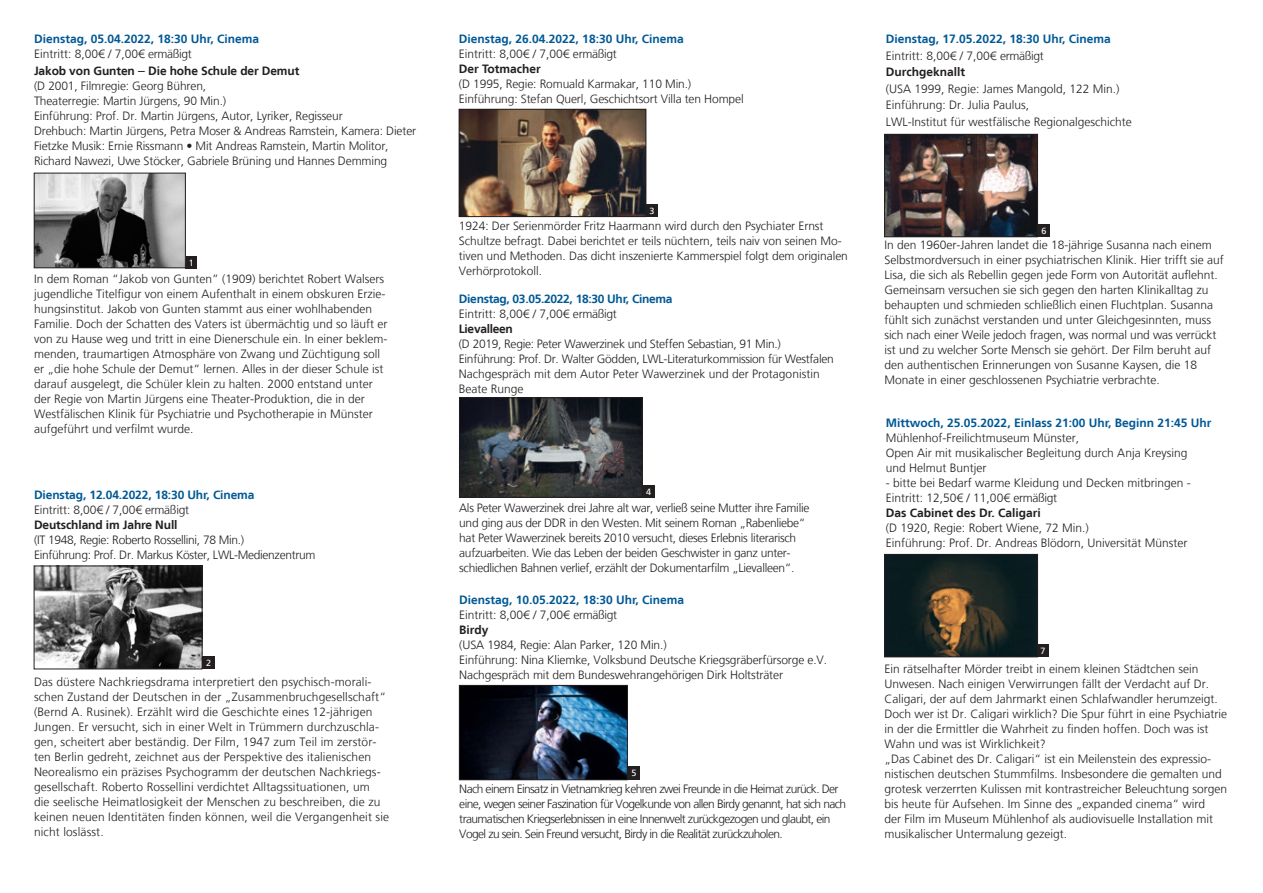
<style>
.page{position:relative;width:1263px;height:893px;background:#fff}
.page>*{position:absolute;margin:0;border:0;box-sizing:border-box;transform-origin:0 0}
.t1{font:300 12px/15px "Frutiger LT";color:#231f20}
.t2{font:300 12px/15px "Frutiger LT";letter-spacing:-.025em;color:#231f20}
.t3{font:300 12px/15px "Frutiger LT";letter-spacing:-.05em;color:#231f20}
.t4{font:700 12px "Frutiger LT";color:#005996}
.t5{font:700 12px/16.5px "Frutiger LT";letter-spacing:-.01em;color:#231f20}
.t6{font:700 12px "Frutiger LT";letter-spacing:-.025em;color:#005996}
.t7{font:9px "Frutiger LT";color:#fff}
.s1{font-weight:300}
.s2{font-weight:400;font-size:13.5px}
</style>
<div class="page">
<div style="left:185px;top:256px;width:12px;height:13px;background:#231f20"></div>
<img style="left:36px;top:175px;width:148px;height:91px">
<div style="left:34px;top:173px;width:152px;height:95px;border:1px solid #231f20"></div>
<div style="left:1037px;top:224px;width:13px;height:13px;background:#231f20"></div>
<img style="left:886px;top:136px;width:149px;height:99px">
<div style="left:884px;top:134px;width:153px;height:103px;border:1px solid #231f20"></div>
<img style="left:461px;top:400px;width:179px;height:95px">
<div style="left:459px;top:398px;width:183px;height:99px;border:1px solid #231f20"></div>
<div style="left:642px;top:485px;width:13px;height:12px;background:#231f20"></div>
<img style="left:461px;top:687px;width:164px;height:91px">
<div style="left:459px;top:685px;width:168px;height:95px;border:1px solid #231f20"></div>
<div style="left:627px;top:766px;width:13px;height:14px;background:#231f20"></div>
<img style="left:461px;top:111px;width:183px;height:104px">
<div style="left:459px;top:109px;width:187px;height:108px;border:1px solid #231f20"></div>
<div style="left:646px;top:204px;width:12px;height:13px;background:#231f20"></div>
<div style="left:1036px;top:644px;width:13px;height:13px;background:#231f20"></div>
<img style="left:886px;top:556px;width:149px;height:99px">
<div style="left:884px;top:554px;width:153px;height:103px;border:1px solid #231f20"></div>
<img style="left:36px;top:568px;width:164px;height:99px">
<div style="left:34px;top:566px;width:168px;height:103px;border:1px solid #231f20"></div>
<div style="left:202px;top:656px;width:13px;height:13px;background:#231f20"></div>
<p class="t4" style="left:34px;top:32px;width:226px">Dienstag, 05.04.2022, 18:30 Uhr, Cinema</p>
<p class="t5" style="left:34px;top:46px;width:267px"><span class="s1">Eintritt: 8,00€ / 7,00€ ermäßigt<br></span>Jakob von Gunten <span class="s2">–</span> Die hohe Schule der Demut</p>
<p class="t1" style="left:34px;top:78px;width:384px">(D 2001, Filmregie: Georg Bühren,<br>Theaterregie: Martin Jürgens, 90 Min.)<br>Einführung: Prof. Dr. Martin Jürgens, Autor, Lyriker, Regisseur<br>Drehbuch: Martin Jürgens, Petra Moser &amp; Andreas Ramstein, Kamera: Dieter Fietzke Musik: Ernie Rissmann • Mit Andreas Ramstein, Martin Molitor, Richard Nawezi, Uwe Stöcker, Gabriele Brüning und Hannes Demming</p>
<p class="t7" style="left:189px;top:258px;width:7px">1</p>
<p class="t1" style="left:34px;top:272px;width:355px">In dem Roman “Jakob von Gunten” (1909) berichtet Robert Walsers jugendliche Titelfigur von einem Aufenthalt in einem obskuren Erzie&shy;hungsinstitut. Jakob von Gunten stammt aus einer wohlhabenden Familie. Doch der Schatten des Vaters ist übermächtig und so läuft er von zu Hause weg und tritt in eine Dienerschule ein. In einer beklem&shy;menden, traumartigen Atmosphäre von Zwang und Züchtigung soll er „die hohe Schule der Demut“ lernen. Alles in der dieser Schule ist darauf ausgelegt, die Schüler klein zu halten. 2000 entstand unter der Regie von Martin Jürgens eine Theater-Produktion, die in der Westfälischen Klinik für Psychiatrie und Psychotherapie in Münster aufgeführt und verfilmt wurde.</p>
<p class="t4" style="left:34px;top:487px;width:222px">Dienstag, 12.04.2022, 18:30 Uhr, Cinema</p>
<p class="t1" style="left:34px;top:502px;width:157px">Eintritt: 8,00€ / 7,00€ ermäßigt</p>
<p class="t5" style="left:34px;top:516px;width:145px">Deutschland im Jahre Null</p>
<p class="t2" style="left:34px;top:532px;width:283px">(IT 1948, Regie: Roberto Rossellini, 78 Min.)<br>Einführung: Prof. Dr. Markus Köster, LWL-Medienzentrum</p>
<p class="t7" style="left:206px;top:658px;width:7px">2</p>
<p class="t1" style="left:34px;top:674px;width:357px">Das düstere Nachkriegsdrama interpretiert den psychisch-morali&shy;schen Zustand der Deutschen in der „Zusammenbruchgesellschaft“ (Bernd A. Rusinek). Erzählt wird die Geschichte eines 12-jährigen Jungen. Er versucht, sich in einer Welt in Trümmern durchzuschla&shy;gen, scheitert aber beständig. Der Film, 1947 zum Teil im zerstör&shy;ten Berlin gedreht, zeichnet aus der Perspektive des italienischen Neorealismo ein präzises Psychogramm der deutschen Nachkriegs&shy;gesellschaft. Roberto Rossellini verdichtet Alltagssituationen, um<br>die seelische Heimatlosigkeit der Menschen zu beschreiben, die zu keinen neuen Identitäten finden können, weil die Vergangenheit sie nicht loslässt.</p>
<p class="t4" style="left:459px;top:32px;width:226px">Dienstag, 26.04.2022, 18:30 Uhr, Cinema</p>
<p class="t1" style="left:459px;top:47px;width:159px">Eintritt: 8,00€ / 7,00€ ermäßigt</p>
<p class="t5" style="left:459px;top:61px;width:84px">Der Totmacher</p>
<p class="t1" style="left:459px;top:77px;width:286px">(D 1995, Regie: Romuald Karmakar, 110 Min.)<br>Einführung: Stefan Querl, Geschichtsort Villa ten Hompel</p>
<p class="t7" style="left:649px;top:205px;width:7px">3</p>
<p class="t1" style="left:459px;top:219px;width:391px">1924: Der Serienmörder Fritz Haarmann wird durch den Psychiater Ernst Schultze befragt. Dabei berichtet er teils nüchtern, teils naiv von seinen Mo&shy;tiven und Methoden. Das dicht inszenierte Kammerspiel folgt dem originalen Verhörprotokoll.</p>
<p class="t6" style="left:459px;top:292px;width:215px">Dienstag, 03.05.2022, 18:30 Uhr, Cinema</p>
<p class="t1" style="left:459px;top:306px;width:159px">Eintritt: 8,00€ / 7,00€ ermäßigt</p>
<p class="t5" style="left:459px;top:321px;width:55px">Lievalleen</p>
<p class="t2" style="left:459px;top:336px;width:376px">(D 2019, Regie: Peter Wawerzinek und Steffen Sebastian, 91 Min.)<br>Einführung: Prof. Dr. Walter Gödden, LWL-Literaturkommission für Westfalen Nachgespräch mit dem Autor Peter Wawerzinek und der Protagonistin Beate Runge</p>
<p class="t7" style="left:646px;top:486px;width:7px">4</p>
<p class="t2" style="left:459px;top:500px;width:352px">Als Peter Wawerzinek drei Jahre alt war, verließ seine Mutter ihre Familie und ging aus der DDR in den Westen. Mit seinem Roman „Rabenliebe“ hat Peter Wawerzinek bereits 2010 versucht, dieses Erlebnis literarisch aufzuarbeiten. Wie das Leben der beiden Geschwister in ganz unter&shy;schiedlichen Bahnen verlief, erzählt der Dokumentarfilm „Lievalleen“.</p>
<p class="t4" style="left:459px;top:593px;width:226px">Dienstag, 10.05.2022, 18:30 Uhr, Cinema</p>
<p class="t1" style="left:459px;top:607px;width:159px">Eintritt: 8,00€ / 7,00€ ermäßigt</p>
<p class="t5" style="left:459px;top:622px;width:31px">Birdy</p>
<p class="t1" style="left:459px;top:637px;width:369px">(USA 1984, Regie: Alan Parker, 120 Min.)<br>Einführung: Nina Kliemke, Volksbund Deutsche Kriegsgräberfürsorge e.V.<br>Nachgespräch mit dem Bundeswehrangehörigen Dirk Holtsträter</p>
<p class="t7" style="left:631px;top:768px;width:7px">5</p>
<p class="t3" style="left:459px;top:781px;width:388px">Nach einem Einsatz in Vietnamkrieg kehren zwei Freunde in die Heimat zurück. Der eine, wegen seiner Faszination für Vogelkunde von allen Birdy genannt, hat sich nach traumatischen Kriegserlebnissen in eine Innenwelt zurückgezogen und glaubt, ein Vogel zu sein. Sein Freund versucht, Birdy in die Realität zurückzuholen.</p>
<p class="t4" style="left:886px;top:32px;width:226px">Dienstag, 17.05.2022, 18:30 Uhr, Cinema</p>
<p class="t1" style="left:886px;top:48px;width:159px">Eintritt: 8,00€ / 7,00€ ermäßigt</p>
<p class="t5" style="left:886px;top:64px;width:81px">Durchgeknallt</p>
<p class="t1" style="left:886px;top:80px;width:247px;line-height:16.5px">(USA 1999, Regie: James Mangold, 122 Min.)<br>Einführung: Dr. Julia Paulus,<br>LWL-Institut für westfälische Regionalgeschichte</p>
<p class="t7" style="left:1041px;top:225px;width:7px">6</p>
<p class="t1" style="left:884px;top:238px;width:341px">In den 1960er-Jahren landet die 18-jährige Susanna nach einem Selbstmordversuch in einer psychiatrischen Klinik. Hier trifft sie auf Lisa, die sich als Rebellin gegen jede Form von Autorität auflehnt.<br>Gemeinsam versuchen sie sich gegen den harten Klinikalltag zu behaupten und schmieden schließlich einen Fluchtplan. Susanna fühlt sich zunächst verstanden und unter Gleichgesinnten, muss sich nach einer Weile jedoch fragen, was normal und was verrückt ist und zu welcher Sorte Mensch sie gehört. Der Film beruht auf den authentischen Erinnerungen von Susanne Kaysen, die 18<br>Monate in einer geschlossenen Psychiatrie verbrachte.</p>
<p class="t4" style="left:886px;top:416px;width:327px">Mittwoch, 25.05.2022, Einlass 21:00 Uhr, Beginn 21:45 Uhr</p>
<p class="t1" style="left:886px;top:430px;width:303px">Mühlenhof-Freilichtmuseum Münster,<br>Open Air mit musikalischer Begleitung durch Anja Kreysing und Helmut Buntjer</p>
<p class="t1" style="left:886px;top:475px;width:306px">- bitte bei Bedarf warme Kleidung und Decken mitbringen -<br>Eintritt: 12,50€ / 11,00€ ermäßigt</p>
<p class="t5" style="left:886px;top:505px;width:156px">Das Cabinet des Dr. Caligari</p>
<p class="t1" style="left:886px;top:520px;width:303px">(D 1920, Regie: Robert Wiene, 72 Min.)<br>Einführung: Prof. Dr. Andreas Blödorn, Universität Münster</p>
<p class="t7" style="left:1040px;top:646px;width:7px">7</p>
<p class="t1" style="left:884px;top:661px;width:344px">Ein rätselhafter Mörder treibt in einem kleinen Städtchen sein Unwesen. Nach einigen Verwirrungen fällt der Verdacht auf Dr.<br>Caligari, der auf dem Jahrmarkt einen Schlafwandler herumzeigt.<br>Doch wer ist Dr. Caligari wirklich? Die Spur führt in eine Psychiatrie in der die Ermittler die Wahrheit zu finden hoffen. Doch was ist Wahn und was ist Wirklichkeit?<br>„Das Cabinet des Dr. Caligari“ ist ein Meilenstein des expressio&shy;nistischen deutschen Stummfilms. Insbesondere die gemalten und grotesk verzerrten Kulissen mit kontrastreicher Beleuchtung sorgen bis heute für Aufsehen. Im Sinne des „expanded cinema“ wird<br>der Film im Museum Mühlenhof als audiovisuelle Installation mit musikalischer Untermalung gezeigt.</p>
</div>
